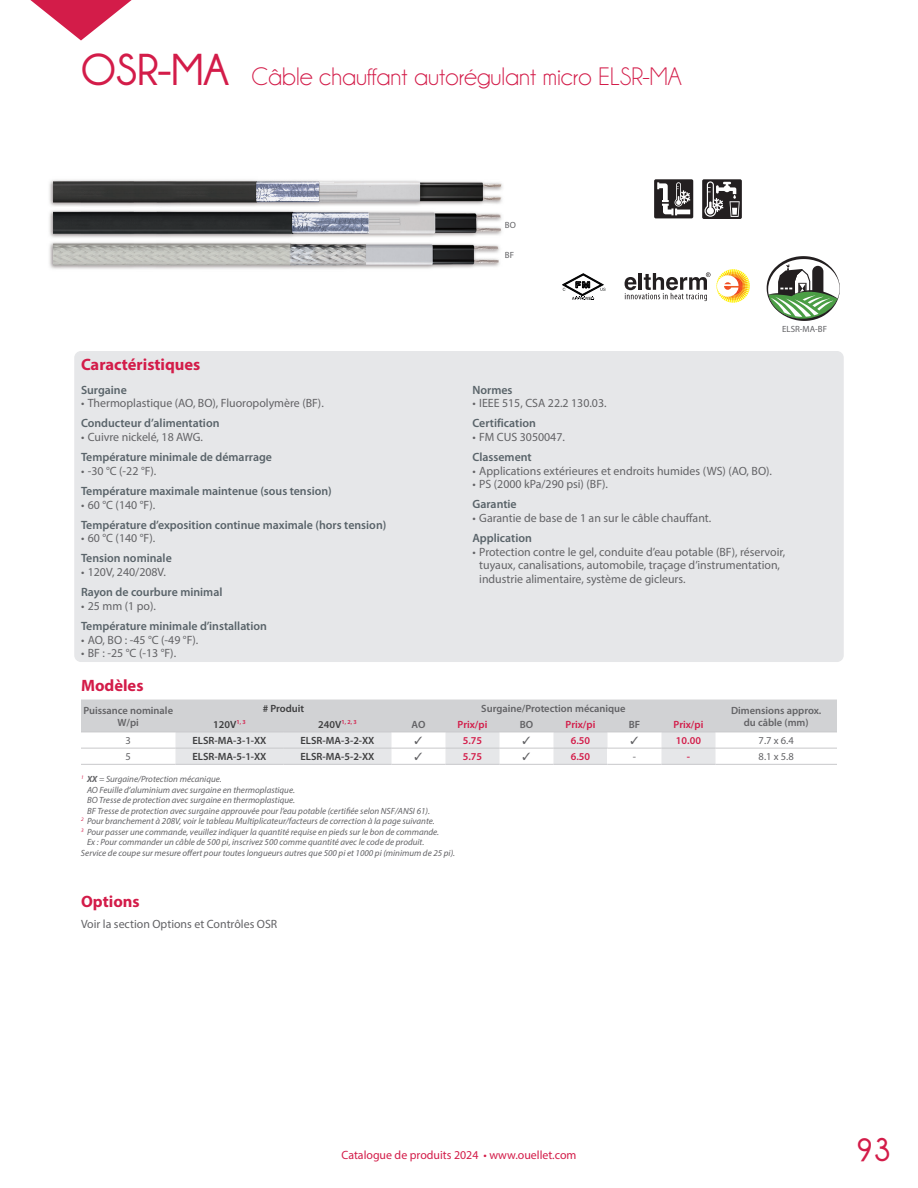
<style>
.page{position:relative;width:918px;height:1188px;background:#fff}
.page>*{position:absolute;margin:0;border:0;box-sizing:border-box;transform-origin:0 0}
.t1{font:700 45px "Champagne&Limousines";color:#d31c49}
.t2{font:700 33px "Champagne&Limousines";color:#d31c49}
.t3{font:25.5px "Champagne&Limousines";color:#d31c49}
.t4{font:700 16.5px "Myriad Pro";color:#d31c49}
.t5{font:12px/13.5px "Myriad Pro";color:#636366}
.t6{font:600 12px "Myriad Pro";color:#596369}
.t7{font:12px "Myriad Pro";color:#d31c49}
.t8{font:600 10.5px/12px "Myriad Pro";color:#636366;text-align:center}
.t9{font:600 10.5px "Myriad Pro";color:#3e3e3f}
.t10{font:600 10.5px "Myriad Pro";color:#d31c49}
.t11{font:10.5px "Myriad Pro";color:#636366}
.t12{font:italic 9px "Myriad Pro";color:#636366}
.t13{font:9px "Myriad Pro";color:#636366}
.t14{font:600 6.15px "Myriad Pro";color:#d31c49}
.s1{font-size:10.5px;color:#3e3e3f}
.s2{font-weight:700}
</style>
<div class="page">
<img style="left:49px;top:40px;width:718px;height:259px">
<div style="left:74px;top:351px;width:770px;height:311px;background:#e6e7e9;border-radius:7px"></div>
<svg style="left:30px;top:0;width:102px;height:40px"></svg>
<svg style="left:562px;top:273px;width:44px;height:27px"></svg>
<svg style="left:625px;top:269px;width:125px;height:34px"></svg>
<svg style="left:767px;top:256px;width:73px;height:65px"></svg>
<hr style="left:81px;top:764px;width:95px;height:1px;background:#c8c8cb">
<hr style="left:176px;top:764px;width:108px;height:1px;background:#c8c8cb">
<hr style="left:284px;top:764px;width:108px;height:1px;background:#c8c8cb">
<hr style="left:392px;top:764px;width:54px;height:1px;background:#c8c8cb">
<hr style="left:716px;top:764px;width:121px;height:1px;background:#c8c8cb">
<hr style="left:446px;top:764px;width:54px;height:1px;background:#c8c8cb">
<hr style="left:554px;top:764px;width:54px;height:1px;background:#c8c8cb">
<hr style="left:662px;top:764px;width:54px;height:1px;background:#c8c8cb">
<hr style="left:500px;top:764px;width:54px;height:1px;background:#c8c8cb">
<hr style="left:608px;top:764px;width:54px;height:1px;background:#c8c8cb">
<svg style="left:654px;top:179px;width:39px;height:39px"></svg>
<svg style="left:702px;top:179px;width:40px;height:40px;background:#605d5e"></svg>
<svg style="left:81px;top:700px;width:756px;height:64px"></svg>
<h1 class="t1" style="left:81px;top:45px;width:150px">OSR-MA</h1>
<h3 class="t3" style="left:251px;top:62px;width:432px">Câble chauffant autorégulant micro ELSR-MA</h3>
<h3 class="t4" style="left:81px;top:354px;width:121px">Caractéristiques</h3>
<p class="t13" style="left:505px;top:219px;width:12px">BO</p>
<p class="t13" style="left:505px;top:250px;width:11px">BF</p>
<p class="t13" style="left:782px;top:323px;width:46px">ELSR-MA-BF</p>
<h3 class="t6" style="left:81px;top:383px;width:47px">Surgaine</h3>
<h3 class="t5" style="left:81px;top:396px;width:244px">• Thermoplastique (AO, BO), Fluoropolymère (BF).</h3>
<h3 class="t6" style="left:81px;top:417px;width:140px">Conducteur d’alimentation</h3>
<h3 class="t5" style="left:81px;top:430px;width:124px">• Cuivre nickelé, 18 AWG.</h3>
<h3 class="t6" style="left:81px;top:451px;width:192px">Température minimale de démarrage</h3>
<h3 class="t5" style="left:81px;top:464px;width:77px">• -30 °C (-22 °F).</h3>
<h3 class="t6" style="left:81px;top:484px;width:252px">Température maximale maintenue (sous tension)</h3>
<h3 class="t5" style="left:81px;top:498px;width:76px">• 60 °C (140 °F).</h3>
<h3 class="t6" style="left:81px;top:518px;width:307px">Température d’exposition continue maximale (hors tension)</h3>
<h3 class="t5" style="left:81px;top:531px;width:76px">• 60 °C (140 °F).</h3>
<h3 class="t6" style="left:81px;top:552px;width:92px">Tension nominale</h3>
<h3 class="t5" style="left:81px;top:565px;width:87px">• 120V, 240/208V.</h3>
<h3 class="t6" style="left:81px;top:586px;width:143px">Rayon de courbure minimal</h3>
<h3 class="t5" style="left:81px;top:599px;width:76px">• 25 mm (1 po).</h3>
<h3 class="t6" style="left:81px;top:619px;width:188px">Température minimale d’installation</h3>
<h3 class="t5" style="left:81px;top:633px;width:119px">• AO, BO : -45 °C (-49 °F).</h3>
<h3 class="t5" style="left:81px;top:646px;width:97px">• BF : -25 °C (-13 °F).</h3>
<h3 class="t4" style="left:81px;top:675px;width:64px">Modèles</h3>
<h3 class="t6" style="left:472px;top:383px;width:42px">Normes</h3>
<h3 class="t5" style="left:472px;top:396px;width:136px">• IEEE 515, CSA 22.2 130.03.</h3>
<h3 class="t6" style="left:472px;top:417px;width:65px">Certification</h3>
<h3 class="t5" style="left:472px;top:430px;width:94px">• FM CUS 3050047.</h3>
<h3 class="t6" style="left:472px;top:451px;width:61px">Classement</h3>
<h3 class="t5" style="left:472px;top:464px;width:301px">• Applications extérieures et endroits humides (WS) (AO, BO).</h3>
<h3 class="t5" style="left:472px;top:477px;width:137px">• PS (2000 kPa/290 psi) (BF).</h3>
<h3 class="t6" style="left:472px;top:498px;width:46px">Garantie</h3>
<h3 class="t5" style="left:472px;top:511px;width:240px">• Garantie de base de 1 an sur le câble chauffant.</h3>
<h3 class="t6" style="left:472px;top:532px;width:61px">Application</h3>
<h3 class="t5" style="left:479px;top:545px;width:307px;text-indent:-7px">• Protection contre le gel, conduite d’eau potable (BF), réservoir, tuyaux, canalisations, automobile, traçage d’instrumentation, industrie alimentaire, système de gicleurs.</h3>
<p class="t8" style="left:83px;top:704px;width:91px">Puissance nominale<br>W/pi</p>
<p class="t9" style="left:263px;top:702px;width:43px"># Produit</p>
<p class="t8" style="left:481px;top:702px;width:146px">Surgaine/Protection mécanique</p>
<p class="t8" style="left:731px;top:704px;width:92px">Dimensions approx.</p>
<p class="t9" style="left:213px;top:718px;width:34px">120V<sup>1,</sup> <sup>3</sup></p>
<p class="t14" style="left:318px;top:719px;width:40px"><span class="s1">240V</span>1, 2, 3</p>
<p class="t8" style="left:412px;top:718px;width:15px">AO</p>
<p class="t10" style="left:458px;top:718px;width:31px">Prix/pi</p>
<p class="t8" style="left:520px;top:718px;width:15px">BO</p>
<p class="t10" style="left:566px;top:718px;width:31px">Prix/pi</p>
<p class="t8" style="left:629px;top:718px;width:13px">BF</p>
<p class="t10" style="left:674px;top:718px;width:31px">Prix/pi</p>
<p class="t8" style="left:744px;top:716px;width:66px">du câble (mm)</p>
<p class="t11" style="left:126px;top:734px;width:7px">3</p>
<p class="t9" style="left:193px;top:735px;width:75px">ELSR-MA-3-1-XX</p>
<p class="t9" style="left:301px;top:735px;width:75px">ELSR-MA-3-2-XX</p>
<p class="t10" style="left:463px;top:735px;width:21px">5.75</p>
<p class="t10" style="left:571px;top:735px;width:21px">6.50</p>
<p class="t10" style="left:676px;top:735px;width:26px">10.00</p>
<p class="t11" style="left:759px;top:734px;width:37px">7.7 x 6.4</p>
<p class="t11" style="left:126px;top:750px;width:7px">5</p>
<p class="t9" style="left:193px;top:751px;width:75px">ELSR-MA-5-1-XX</p>
<p class="t9" style="left:301px;top:751px;width:75px">ELSR-MA-5-2-XX</p>
<p class="t10" style="left:463px;top:751px;width:21px">5.75</p>
<p class="t10" style="left:571px;top:751px;width:21px">6.50</p>
<p class="t11" style="left:633px;top:750px;width:5px">-</p>
<p class="t10" style="left:687px;top:751px;width:5px">-</p>
<p class="t11" style="left:759px;top:750px;width:37px">8.1 x 5.8</p>
<p class="t12" style="left:81px;top:774px;width:142px"><sup>1</sup> <span class="s2">XX</span> = Surgaine/Protection mécanique.</p>
<p class="t12" style="left:87px;top:784px;width:209px">AO Feuille d’aluminium avec surgaine en thermoplastique.</p>
<p class="t12" style="left:87px;top:795px;width:210px">BO Tresse de protection avec surgaine en thermoplastique.</p>
<p class="t12" style="left:87px;top:805px;width:344px">BF Tresse de protection avec surgaine approuvée pour l’eau potable (certifiée selon NSF/ANSI 61).</p>
<p class="t12" style="left:81px;top:816px;width:355px"><sup>2</sup> Pour branchement à 208V, voir le tableau Multiplicateur/facteurs de correction à la page suivante.</p>
<p class="t12" style="left:81px;top:826px;width:360px"><sup>3</sup> Pour passer une commande, veuillez indiquer la quantité requise en pieds sur le bon de commande.</p>
<p class="t12" style="left:87px;top:837px;width:339px">Ex : Pour commander un câble de 500 pi, inscrivez 500 comme quantité avec le code de produit.</p>
<p class="t12" style="left:81px;top:847px;width:376px">Service de coupe sur mesure offert pour toutes longueurs autres que 500 pi et 1000 pi (minimum de 25 pi).</p>
<h3 class="t4" style="left:81px;top:891px;width:60px">Options</h3>
<h3 class="t5" style="left:81px;top:917px;width:198px">Voir la section Options et Contrôles OSR</h3>
<h3 class="t7" style="left:342px;top:1147px;width:236px">Catalogue de produits 2024 • www.ouellet.com</h3>
<h2 class="t2" style="left:856px;top:1131px;width:37px">93</h2>
</div>
